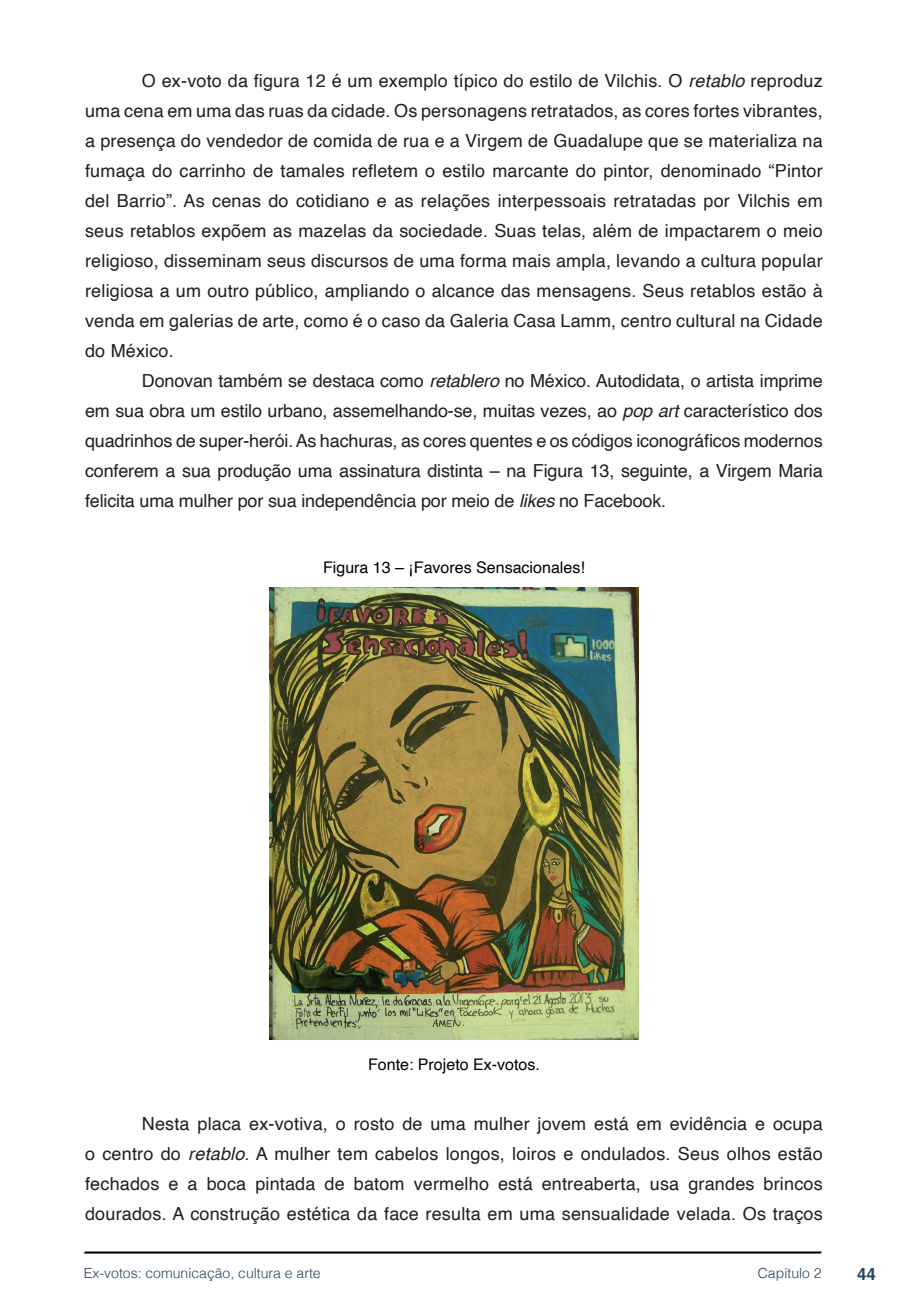
<style>
.page{position:relative;width:908px;height:1304px;background:#fff}
.page>*{position:absolute;margin:0;border:0;box-sizing:border-box;transform-origin:0 0}
.txt{font:18px/30px "Helvetica";letter-spacing:.01em;color:#231f20;text-align:justify}
.t1{font:700 16.8px "Helvetica";color:#23445f}
.imagens_graf_tab{font:16px "Helvetica";color:#000}
.t2{font:300 14px "Helvetica";color:#23445f}
.s1{font-style:italic}
</style>
<div class="page">
<svg style="left:84px;top:1251px;width:737px;height:3px;background:#515151"></svg>
<img style="left:269px;top:588px;width:369px;height:451px">
<p class="txt" style="left:85px;top:66px;width:738px;text-indent:57px">O ex-voto da figura 12 é um exemplo típico do estilo de Vilchis. O <span class="s1">retablo</span> reproduz uma cena em uma das ruas da cidade. Os personagens retratados, as cores fortes vibrantes, a presença do vendedor de comida de rua e a Virgem de Guadalupe que se materializa na fumaça do carrinho de tamales refletem o estilo marcante do pintor, denominado “Pintor del Barrio”. As cenas do cotidiano e as relações interpessoais retratadas por Vilchis em seus retablos expõem as mazelas da sociedade. Suas telas, além de impactarem o meio religioso, disseminam seus discursos de uma forma mais ampla, levando a cultura popular religiosa a um outro público, ampliando o alcance das mensagens. Seus retablos estão à venda em galerias de arte, como é o caso da Galeria Casa Lamm, centro cultural na Cidade do México.</p>
<p class="txt" style="left:85px;top:366px;width:738px;text-indent:57px">Donovan também se destaca como <span class="s1">retablero</span> no México. Autodidata, o artista imprime em sua obra um estilo urbano, assemelhando-se, muitas vezes, ao <span class="s1">pop art</span> característico dos quadrinhos de super-herói. As hachuras, as cores quentes e os códigos iconográficos modernos conferem a sua produção uma assinatura distinta – na Figura 13, seguinte, a Virgem Maria felicita uma mulher por sua independência por meio de <span class="s1">likes</span> no Facebook.</p>
<p class="imagens_graf_tab" style="left:323px;top:555px;width:263px">Figura 13 – ¡Favores Sensacionales!</p>
<p class="imagens_graf_tab" style="left:368px;top:1052px;width:173px">Fonte: Projeto Ex-votos.</p>
<p class="txt" style="left:85px;top:1109px;width:738px;text-indent:57px">Nesta placa ex-votiva, o rosto de uma mulher jovem está em evidência e ocupa o centro do <span class="s1">retablo</span>. A mulher tem cabelos longos, loiros e ondulados. Seus olhos estão fechados e a boca pintada de batom vermelho está entreaberta, usa grandes brincos dourados. A construção estética da face resulta em uma sensualidade velada. Os traços</p>
<p class="t2" style="left:84px;top:1261px;width:238px">Ex-votos: comunicação, cultura e arte</p>
<p class="t2" style="left:757px;top:1261px;width:65px">Capítulo 2</p>
<p class="t1" style="left:856px;top:1264px;width:20px">44</p>
</div>
